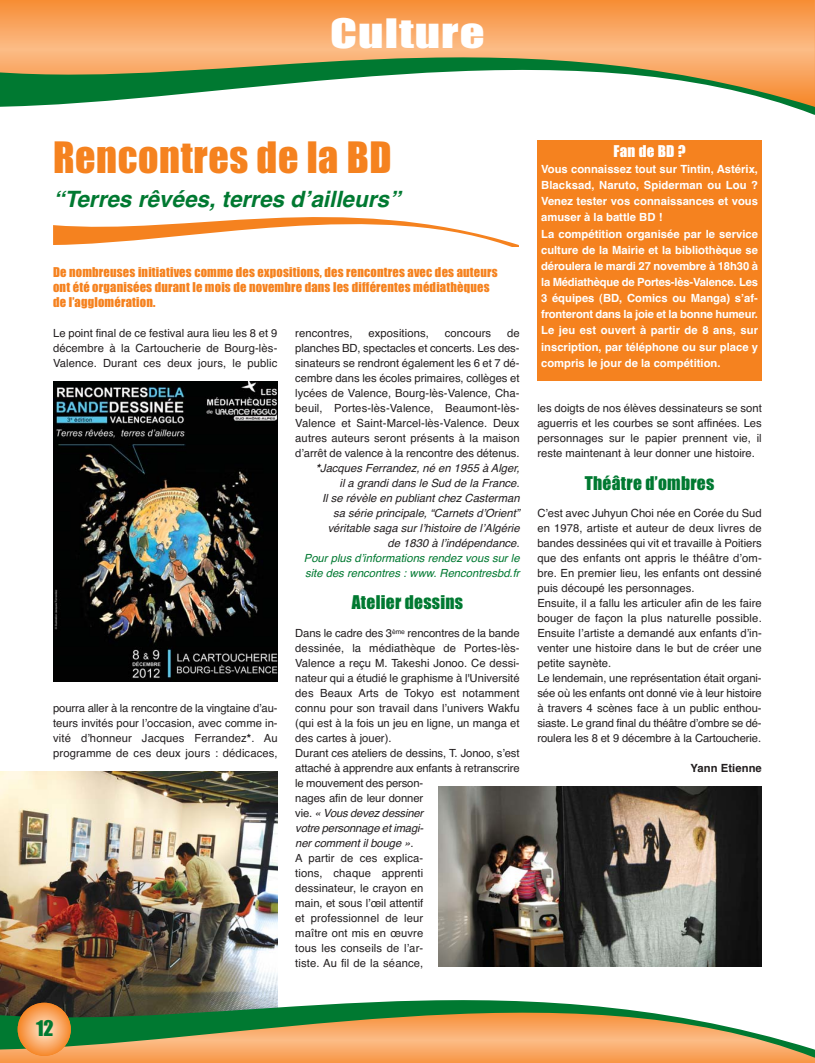
<style>
.page{position:relative;width:815px;height:1063px;background:#fff}
.page>*{position:absolute;margin:0;border:0;box-sizing:border-box;transform-origin:0 0}
.t1{font:40px "Impact";letter-spacing:.015em;color:#f5821f}
.t2{font:37.5px "Impact";letter-spacing:.02em;color:#fff;scale:1.3 1}
.t3{font:italic 700 22.5px "Helvetica";color:#007931}
.t4{font:20px "Impact";color:#007931}
.t5{font:17.5px "Impact";letter-spacing:.015em;color:#007931}
.t6{font:15px "Impact";letter-spacing:.02em;color:#fff}
.t7{font:12.5px/15px "Impact";letter-spacing:.015em;color:#f5821f}
.t8{font:11.25px/15px "Helvetica";letter-spacing:.005em;color:#231f20;text-align:justify}
.t9{font:700 11.25px/16.1px "Helvetica";color:#fff}
.t10{font:italic 11.25px/15px "Helvetica";color:#007931}
.t11{font:700 11.25px "Helvetica";letter-spacing:.005em;color:#231f20}
.s1{font-weight:700;font-style:italic}
.s2{font-style:italic}
.s3{font-weight:700}
</style>
<div class="page">
<img style="left:0;top:772px;width:278px;height:228px">
<svg style="left:0;top:0;width:815px;height:57px"></svg>
<svg style="left:0;top:57px;width:815px;height:58px"></svg>
<div style="left:0;top:1058px;width:815px;height:5px;background:#f8994b"></div>
<svg style="left:0;top:1000px;width:815px;height:58px"></svg>
<svg style="left:18px;top:1003px;width:53px;height:53px"></svg>
<svg style="left:53px;top:217px;width:466px;height:30px"></svg>
<div style="left:537px;top:141px;width:225px;height:240px;background:#f5821f"></div>
<img style="left:53px;top:382px;width:225px;height:300px">
<img style="left:438px;top:787px;width:324px;height:180px">
<h2 class="t2" style="left:330px;top:22px;width:120px">Culture</h2>
<h1 class="t1" style="left:53px;top:145px;width:340px">Rencontres de la BD</h1>
<h3 class="t3" style="left:53px;top:191px;width:353px">“Terres rêvées, terres dʼailleurs”</h3>
<p class="t7" style="left:53px;top:265px;width:446px">De nombreuses initiatives comme des expositions, des rencontres avec des auteurs ont été organisées durant le mois de novembre dans les différentes médiathèques de l’agglomération.</p>
<p class="t8" style="left:53px;top:326px;width:226px">Le point final de ce festival aura lieu les 8 et 9 décembre à la Cartoucherie de Bourg-lès-Valence. Durant ces deux jours, le public</p>
<p class="t8" style="left:295px;top:326px;width:59px">rencontres,</p>
<p class="t8" style="left:368px;top:326px;width:62px">expositions,</p>
<p class="t8" style="left:445px;top:326px;width:48px">concours</p>
<p class="t8" style="left:295px;top:326px;width:228px;text-align:right">de<br>planches BD, spectacles et concerts. Les des&shy;sinateurs se rendront également les 6 et 7 dé&shy;cembre dans les écoles primaires, collèges et lycées de Valence, Bourg-lès-Valence, Cha&shy;beuil, Portes-lès-Valence, Beaumont-lès-Valence et Saint-Marcel-lès-Valence. Deux autres auteurs seront présents à la maison dʼarrêt de valence à la rencontre des détenus. <span class="s1">*</span><span class="s2">Jacques Ferrandez, né en 1955 à Alger,<br>il a grandi dans le Sud de la France.<br>Il se révèle en publiant chez Casterman<br>sa série principale, “Carnets dʼOrient” véritable saga sur lʼhistoire de lʼAlgérie<br>de 1830 à lʼindépendance.</span></p>
<p class="t10" style="left:304px;top:551px;width:219px">Pour plus dʼinformations rendez vous sur le site des rencontres : www. Rencontresbd.fr</p>
<h3 class="t5" style="left:352px;top:596px;width:113px">Atelier dessins</h3>
<p class="t8" style="left:295px;top:626px;width:226px;text-align:left">Dans le cadre des 3<sup>ème</sup> rencontres de la bande dessinée, la médiathèque de Portes-lès-<br>Valence a reçu M. Takeshi Jonoo. Ce dessi&shy;nateur qui a étudié le graphisme à l'Université des Beaux Arts de Tokyo est notamment connu pour son travail dans lʼunivers Wakfu (qui est à la fois un jeu en ligne, un manga et des cartes à jouer).<br>Durant ces ateliers de dessins, T. Jonoo, sʼest attaché à apprendre aux enfants à retranscrire le mouvement des person-<br>nages afin de leur donner<br>v i e . <span class="s2">« Vous devez dessiner<br>votre personnage etimagi-<br>ner comment il bouge »</span>.<br>A partir de ces explica-<br>tions, chaque apprenti<br>dessinateur, le crayon en<br>main, et sous lʼœil attentif<br>et professionnel de leur<br>maître ont mis en œuvre<br>tous les conseils de lʼar-<br>tiste. Au fil de la séance,</p>
<p class="t8" style="left:53px;top:701px;width:226px">pourra aller à la rencontre de la vingtaine dʼau&shy;teurs invités pour lʼoccasion, avec comme in&shy;vité dʼhonneur Jacques Ferrandez<span class="s3">*</span>. Au programme de ces deux jours : dédicaces,</p>
<h3 class="t6" style="left:613px;top:146px;width:74px">Fan de BD ?</h3>
<p class="t9" style="left:541px;top:162px;width:218px">Vous connaissez tout sur Tintin, Astérix, Blacksad, Naruto, Spiderman ou Lou ?<br>Venez tester vos connaissances et vous amuser à la battle BD !<br>La compétition organisée par le service culture de la Mairie et la bibliothèque se déroulera le mardi 27 novembre à 18h30 à la Médiathèque de Portes-lès-Valence. Les 3 équipes (BD, Comics ou Manga) sʼaf&shy;fronteront dans la joie et la bonne humeur.<br>Le jeu est ouvert à partir de 8 ans, sur inscription, par téléphone ou sur place y compris le jour de la compétition.</p>
<p class="t8" style="left:537px;top:401px;width:226px">les doigts de nos élèves dessinateurs se sont aguerris et les courbes se sont affinées. Les personnages sur le papier prennent vie, il reste maintenant à leur donner une histoire.</p>
<h3 class="t5" style="left:585px;top:478px;width:131px">Théâtre d’ombres</h3>
<p class="t8" style="left:537px;top:506px;width:226px;text-align:left">Cʼest avec Juhyun Choi née en Corée du Sud en 1978, artiste et auteur de deux livres de bandes dessinées qui vit et travaille à Poitiers que des enfants ont appris le théâtre dʼom&shy;bre. En premier lieu, les enfants ont dessiné puis découpé les personnages.<br>Ensuite, il a fallu les articuler afin de les faire bouger de façon la plus naturelle possible.<br>Ensuite lʼartiste a demandé aux enfants dʼin&shy;venter une histoire dans le but de créer une petite saynète.<br>Le lendemain, une représentation était organi&shy;sée où les enfants ont donné vie à leur histoire à travers 4 scènes face à un public enthou&shy;siaste. Le grand final du théâtre dʼombre se dé&shy;roulera les 8 et 9 décembre à la Cartoucherie.</p>
<p class="t11" style="left:691px;top:764px;width:73px">Yann Etienne</p>
<h3 class="t4" style="left:36px;top:1022px;width:19px">12</h3>
</div>
